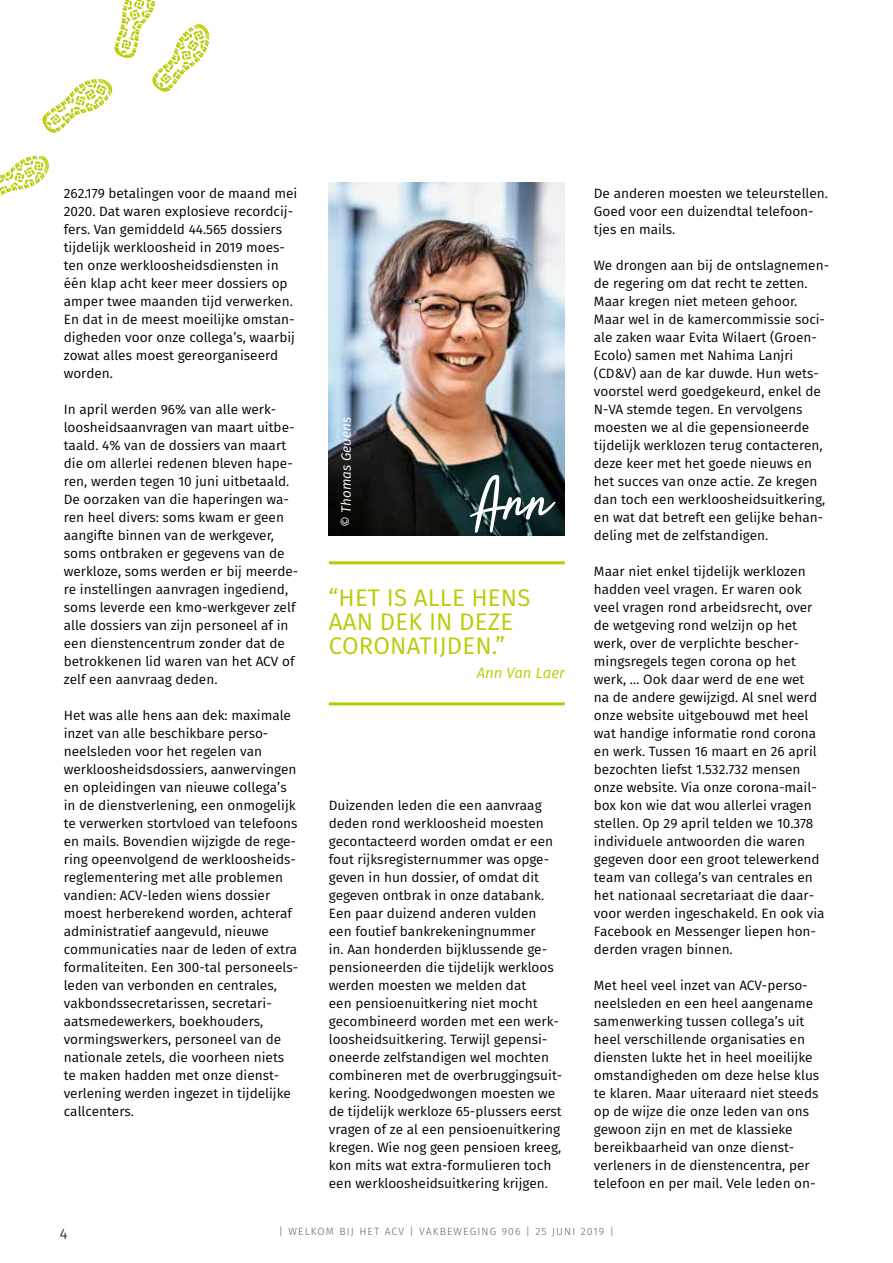
<style>
.page{position:relative;width:893px;height:1263px;background:#fff}
.page>*{position:absolute;margin:0;border:0;box-sizing:border-box;transform-origin:0 0}
.t1{font:66.9px "Winter Script";color:#fff}
.t2{font:24px/24px "Fira Sans";letter-spacing:.01em;color:#b8cb02}
.t3{font:italic 15px "Fira Sans";color:#b8cb02}
.t4{font:300 15px "Fira Sans";color:#000}
.t5{font:13.5px/18px "Fira Sans";color:#000}
.t6{font:italic 13.5px "Fira Sans";color:#fff}
.t7{font:300 10.5px "Fira Sans";letter-spacing:.11em;color:#646363}
</style>
<div class="page">
<hr style="left:329px;top:561px;width:236px;height:3px;background:#b8cb02">
<hr style="left:329px;top:702px;width:236px;height:3px;background:#b8cb02">
<img style="left:329px;top:183px;width:235px;height:353px">
<svg style="left:0;top:156px;width:49px;height:40px"></svg>
<svg style="left:42px;top:0;width:168px;height:133px"></svg>
<p class="t5" style="left:64px;top:184px;width:235px">262.179 betalingen voor de maand mei 2020. Dat waren explosieve recordcij&shy;fers. Van gemiddeld 44.565 dossiers tijdelijk werkloosheid in 2019 moes&shy;ten onze werkloosheidsdiensten in één klap acht keer meer dossiers op amper twee maanden tijd verwerken.<br>En dat in de meest moeilijke omstan&shy;digheden voor onze collega’s, waarbij zowat alles moest gereorganiseerd worden.</p>
<p class="t5" style="left:64px;top:400px;width:236px">In april werden 96% van alle werk&shy;loosheidsaanvragen van maart uitbe&shy;taald. 4% van de dossiers van maart die om allerlei redenen bleven hape&shy;ren, werden tegen 10 juni uitbetaald.<br>De oorzaken van die haperingen wa&shy;ren heel divers: soms kwam er geen aangifte binnen van de werkgever, soms ontbraken er gegevens van de werkloze, soms werden er bij meerde&shy;re instellingen aanvragen ingediend, soms leverde een kmo-werkgever zelf alle dossiers van zijn personeel af in een dienstencentrum zonder dat de betrokkenen lid waren van het ACV of zelf een aanvraag deden.</p>
<p class="t5" style="left:64px;top:706px;width:236px">Het was alle hens aan dek: maximale inzet van alle beschikbare perso&shy;neelsleden voor het regelen van werkloosheidsdossiers, aanwervingen en opleidingen van nieuwe collega’s in de dienstverlening, een onmogelijk te verwerken stortvloed van telefoons en mails. Bovendien wijzigde de rege&shy;ring opeenvolgend de werkloosheids&shy;reglementering met alle problemen vandien: ACV-leden wiens dossier moest herberekend worden, achteraf administratief aangevuld, nieuwe communicaties naar de leden of extra formaliteiten. Een 300-tal personeels&shy;leden van verbonden en centrales, vakbondssecretarissen, secretari&shy;aatsmedewerkers, boekhouders, vormingswerkers, personeel van de nationale zetels, die voorheen niets te maken hadden met onze dienst&shy;verlening werden ingezet in tijdelijke callcenters.</p>
<p class="t6" style="left:337px;top:527px;width:112px;rotate:-90deg">© Thomas Geuens</p>
<h1 class="t1" style="left:470px;top:468px;width:84px">Ann</h1>
<h2 class="t2" style="left:329px;top:586px;width:203px">“HET IS ALLE HENS<br>AAN DEK IN DEZE<br>CORONATIJDEN.”</h2>
<p class="t3" style="left:477px;top:663px;width:90px">Ann Van Laer</p>
<p class="t5" style="left:329px;top:796px;width:235px">Duizenden leden die een aanvraag deden rond werkloosheid moesten gecontacteerd worden omdat er een fout rijksregisternummer was opge&shy;geven in hun dossier, of omdat dit gegeven ontbrak in onze databank.<br>Een paar duizend anderen vulden een foutief bankrekeningnummer<br>in. Aan honderden bijklussende ge&shy;pensioneerden die tijdelijk werkloos werden moesten we melden dat<br>een pensioenuitkering niet mocht gecombineerd worden met een werk&shy;loosheidsuitkering. Terwijl gepensi&shy;oneerde zelfstandigen wel mochten combineren met de overbruggingsuit&shy;kering. Noodgedwongen moesten we de tijdelijk werkloze 65-plussers eerst vragen of ze al een pensioenuitkering kregen. Wie nog geen pensioen kreeg, kon mits wat extra-formulieren toch een werkloosheidsuitkering krijgen.</p>
<p class="t5" style="left:594px;top:184px;width:236px">De anderen moesten we teleurstellen.<br>Goed voor een duizendtal telefoon&shy;tjes en mails.</p>
<p class="t5" style="left:594px;top:256px;width:237px">We drongen aan bij de ontslagnemen&shy;de regering om dat recht te zetten.<br>Maar kregen niet meteen gehoor.<br>Maar wel in de kamercommissie soci&shy;ale zaken waar Evita Wilaert (Groen-Ecolo) samen met Nahima Lanjri (CD&amp;V) aan de kar duwde. Hun wets&shy;voorstel werd goedgekeurd, enkel de N-VA stemde tegen. En vervolgens moesten we al die gepensioneerde tijdelijk werklozen terug contacteren, deze keer met het goede nieuws en het succes van onze actie. Ze kregen dan toch een werkloosheidsuitkering, en wat dat betreft een gelijke behan&shy;deling met de zelfstandigen.</p>
<p class="t5" style="left:594px;top:562px;width:232px">Maar niet enkel tijdelijk werklozen hadden veel vragen. Er waren ook veel vragen rond arbeidsrecht, over de wetgeving rond welzijn op het werk, over de verplichte bescher&shy;mingsregels tegen corona op het werk, … Ook daar werd de ene wet<br>na de andere gewijzigd. Al snel werd onze website uitgebouwd met heel wat handige informatie rond corona en werk. Tussen 16 maart en 26 april bezochten liefst 1.532.732 mensen onze website. Via onze corona-mail&shy;box kon wie dat wou allerlei vragen stellen. Op 29 april telden we 10.378 individuele antwoorden die waren gegeven door een groot telewerkend team van collega’s van centrales en het nationaal secretariaat die daar&shy;voor werden ingeschakeld. En ook via Facebook en Messenger liepen hon&shy;derden vragen binnen.</p>
<p class="t5" style="left:594px;top:976px;width:227px">Met heel veel inzet van ACV-perso&shy;neelsleden en een heel aangename samenwerking tussen collega’s uit heel verschillende organisaties en diensten lukte het in heel moeilijke omstandigheden om deze helse klus te klaren. Maar uiteraard niet steeds op de wijze die onze leden van ons gewoon zijn en met de klassieke bereikbaarheid van onze dienst&shy;verleners in de dienstencentra, per telefoon en per mail. Vele leden on-</p>
<p class="t4" style="left:60px;top:1223px;width:9px">4</p>
<p class="t7" style="left:279px;top:1223px;width:336px">| WELKOM BIJ HET ACV | VAKBEWEGING 906 | 25 JUNI 2019 |</p>
</div>
